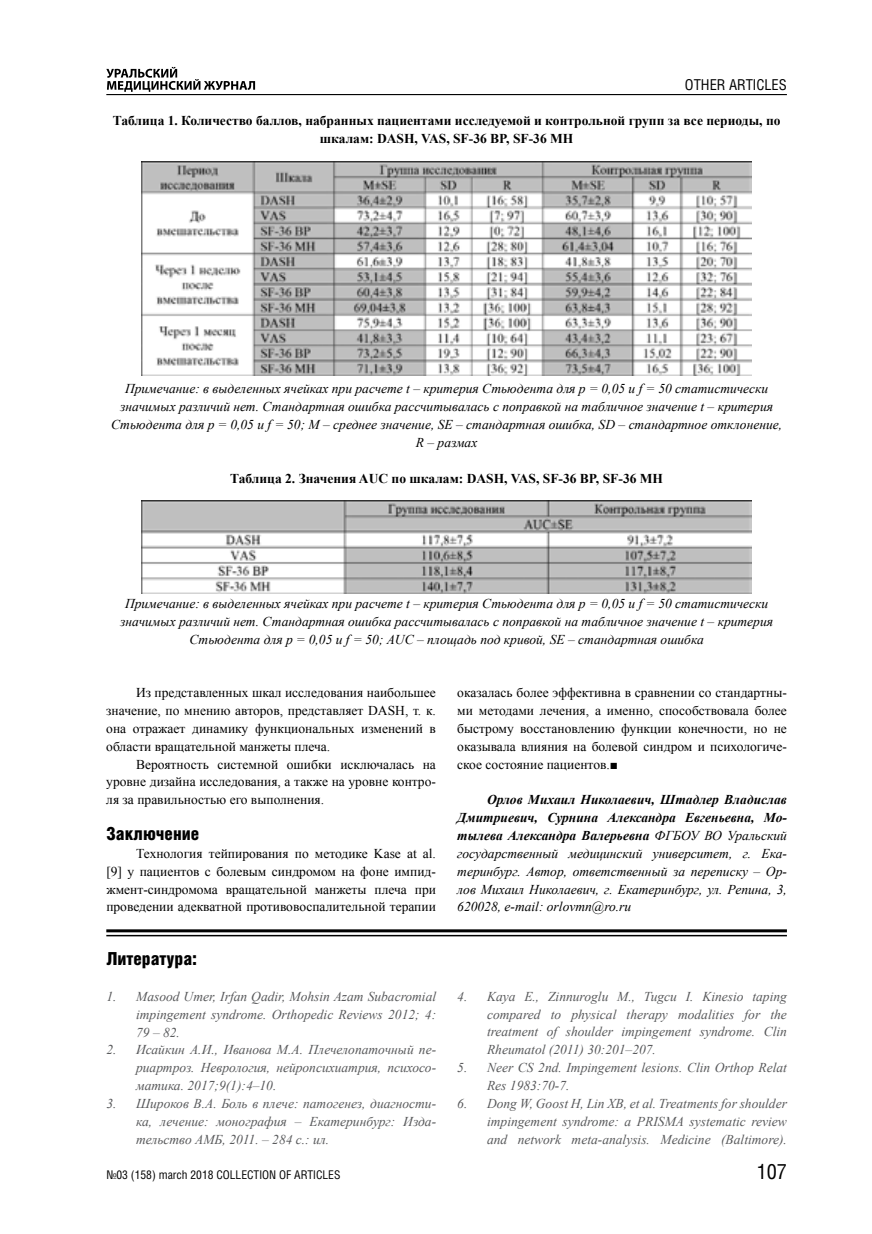
<style>
.page{position:relative;width:872px;height:1234px;background:#fff}
.page>*{position:absolute;margin:0;border:0;box-sizing:border-box;transform-origin:0 0}
.t1{font:21px "Helios Cond";color:#000}
.t2{font:900 18px "Helios Cond";color:#000}
.t3{font:15px "Helios Cond";color:#000}
.t4{font:italic 13.5px/17.9px "Times New Roman";color:#000;text-align:center}
.t5{font:italic 13.5px/17.9px "Times New Roman";color:#58595b;text-align:justify}
.t6{font:13.5px/17.9px "Times New Roman";color:#000;text-align:justify}
.t7{font:700 13.5px/17.9px "Times New Roman";color:#000;text-align:center}
.t8{font:12px "Helios Cond";color:#000}
.s1{font-weight:700}
</style>
<div class="page">
<hr style="left:106px;top:94px;width:681px;height:1px;background:#000">
<svg style="left:106px;top:67px;width:149px;height:25px"></svg>
<img style="left:142px;top:161px;width:609px;height:214px">
<img style="left:142px;top:500px;width:609px;height:93px">
<hr style="left:106px;top:929px;width:681px;height:3px;background:#000">
<hr style="left:106px;top:934px;width:681px;height:2px;background:#000">
<p class="t3" style="left:685px;top:75px;width:103px">OTHER ARTICLES</p>
<p class="t7" style="left:113px;top:112px;width:669px">Таблица 1. Количество баллов, набранных пациентами исследуемой и контрольной групп за все периоды, по шкалам: DASH, VAS, SF-36 BP, SF-36 MH</p>
<p class="t4" style="left:111px;top:379px;width:672px">Примечание: в выделенных ячейках при расчете t – критерия Стьюдента для p = 0,05 и f = 50 статистически значимых различий нет. Стандартная ошибка рассчитывалась с поправкой на табличное значение t – критерия Стьюдента для p = 0,05 и f = 50; M – среднее значение, SE – стандартная ошибка, SD – стандартное отклонение, R – размах</p>
<p class="t7" style="left:230px;top:469px;width:434px">Таблица 2. Значения AUC по шкалам: DASH, VAS, SF-36 BP, SF-36 MH</p>
<p class="t4" style="left:120px;top:594px;width:654px">Примечание: в выделенных ячейках при расчете t – критерия Стьюдента для p = 0,05 и f = 50 статистически значимых различий нет. Стандартная ошибка рассчитывалась с поправкой на табличное значение t – критерия<br>Стьюдента для p = 0,05 и f = 50; AUC – площадь под кривой, SE – стандартная ошибка</p>
<p class="t6" style="left:106px;top:683px;width:331px;text-indent:30px">Из представленных шкал исследования наибольшее значение, по мнению авторов, представляет DASH, т. к. она отражает динамику функциональных изменений в области вращательной манжеты плеча.</p>
<p class="t6" style="left:106px;top:754px;width:331px;text-indent:30px">Вероятность системной ошибки исключалась на уровне дизайна исследования, а также на уровне контро&shy;ля за правильностью его выполнения.</p>
<h2 class="t2" style="left:106px;top:823px;width:95px">Заключение</h2>
<p class="t6" style="left:106px;top:844px;width:331px;text-indent:30px">Технология тейпирования по методике Kase at al. [9] у пациентов с болевым синдромом на фоне импид&shy;жмент-синдромома вращательной манжеты плеча при проведении адекватной противовоспалительной терапии</p>
<h2 class="t2" style="left:106px;top:948px;width:92px">Литература:</h2>
<p class="t5" style="left:136px;top:986px;width:301px;text-indent:-30px">1. Masood Umer, Irfan Qadir, Mohsin Azam Subacromial impingement syndrome. Orthopedic Reviews 2012; 4:<br>79 – 82.</p>
<p class="t5" style="left:136px;top:1040px;width:301px;text-indent:-30px">2. Исайкин А.И., Иванова М.А. Плечелопаточный пе&shy;риартроз. Неврология, нейропсихиатрия, психосо&shy;матика. 2017;9(1):4–10.</p>
<p class="t5" style="left:136px;top:1093px;width:301px;text-indent:-30px">3. Широков В.А. Боль в плече: патогенез, диагности&shy;ка, лечение: монография – Екатеринбург: Изда&shy;тельство АМБ, 2011. – 284 с.: ил.</p>
<p class="t8" style="left:106px;top:1167px;width:235px">№03 (158) march 2018 COLLECTION OF ARTICLES</p>
<p class="t6" style="left:457px;top:683px;width:331px">оказалась более эффективна в сравнении со стандартны&shy;ми методами лечения, а именно, способствовала более быстрому восстановлению функции конечности, но не оказывала влияния на болевой синдром и психологиче&shy;ское состояние пациентов.■</p>
<p class="t4" style="left:457px;top:790px;width:331px;text-align:justify;text-indent:30px"><span class="s1">Орлов Михаил Николаевич, Штадлер Владислав Дмитриевич, Сурнина Александра Евгеньевна, Мо&shy;тылева Александра Валерьевна</span> ФГБОУ ВО Уральский государственный медицинский университет, г. Ека&shy;теринбург. Автор, ответственный за переписку – Ор&shy;лов Михаил Николаевич, г. Екатеринбург, ул. Репина, 3, 620028, e-mail: orlovmn@ro.ru</p>
<p class="t5" style="left:487px;top:986px;width:301px;text-indent:-30px">4. Kaya E., Zinnuroglu M., Tugcu I. Kinesio taping compared to physical therapy modalities for the treatment of shoulder impingement syndrome. Clin Rheumatol (2011) 30:201–207.</p>
<p class="t5" style="left:487px;top:1058px;width:301px;text-indent:-30px">5. Neer CS 2nd. Impingement lesions. Clin Orthop Relat<br>Res 1983:70-7.</p>
<p class="t5" style="left:487px;top:1093px;width:301px;text-indent:-30px">6. Dong W, Goost H, Lin XB, et al. Treatments for shoulder impingement syndrome: a PRISMA systematic review and network meta-analysis. Medicine (Baltimore).</p>
<h1 class="t1" style="left:756px;top:1158px;width:32px">107</h1>
</div>
